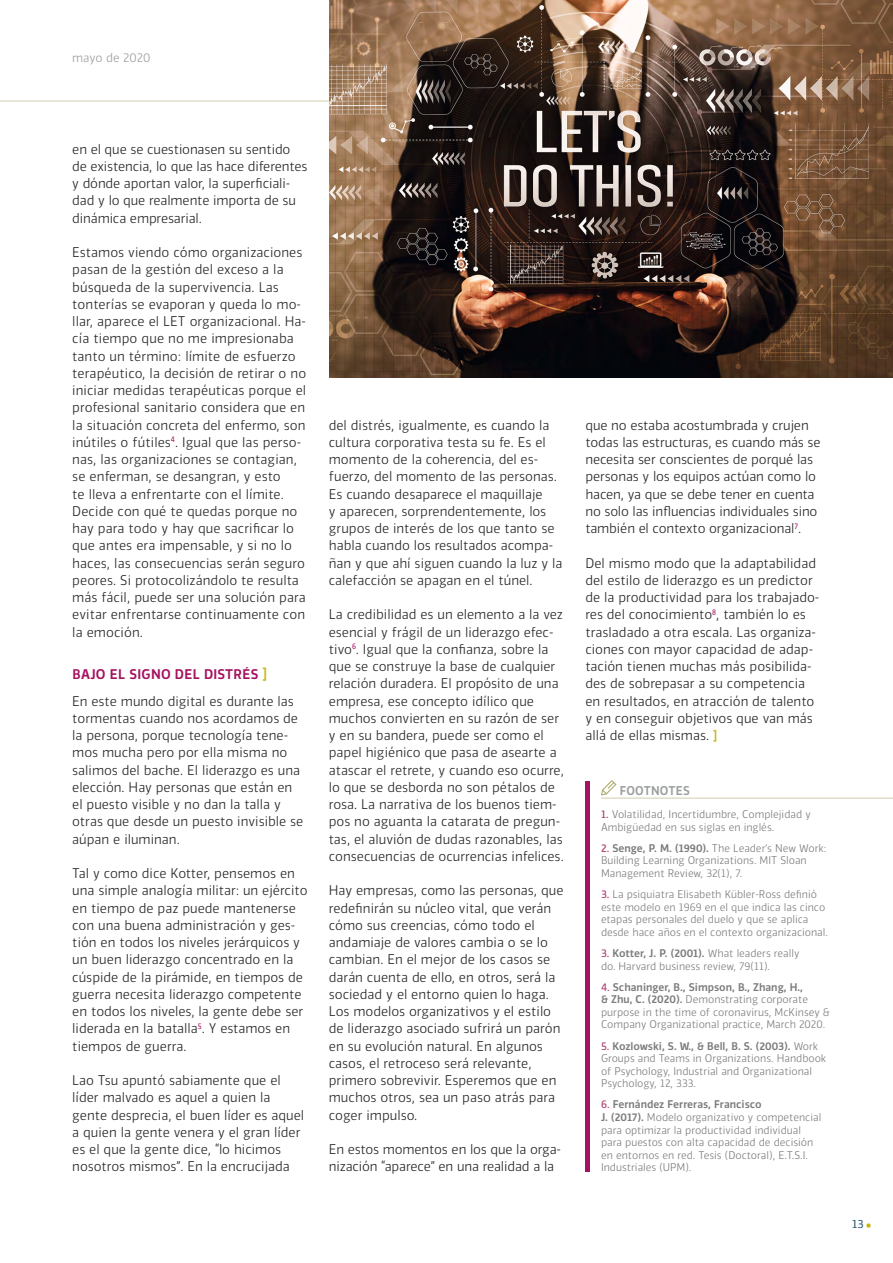
<style>
.page{position:relative;width:893px;height:1263px;background:#fff}
.page>*{position:absolute;margin:0;border:0;box-sizing:border-box;transform-origin:0 0}
.t1{font:300 13.2px/17.2px "Vinkel";color:#252526}
.t2{font:300 12px "Vinkel";color:#9c9e9f}
.t3{font:500 12px "Vinkel";letter-spacing:.02em;color:#9c9e9f}
.t4{font:11.25px "Vinkel";color:#35627e}
.t5{font:300 10.5px/12.6px "Vinkel";color:#7b7c7e}
.s1{font-weight:500;color:#a51260}
.s2{font-family:"Agency FB";font-weight:700;font-size:15px;color:#c8b919}
.s3{font-family:"Agency FB";font-weight:700;color:#c8b919}
.s4{font-weight:400;color:#ad366b}
.s5{font-weight:500}
</style>
<div class="page">
<svg style="left:866px;top:1223px;width:5px;height:5px"></svg>
<hr style="left:0;top:100px;width:893px;height:2px;background:#d6d2b4">
<hr style="left:601px;top:797px;width:292px;height:2px;background:#d6d2b4">
<div style="left:585px;top:781px;width:5px;height:390px;background:#a51260"></div>
<svg style="left:601px;top:780px;width:15px;height:15px"></svg>
<img style="left:330px;top:0;width:563px;height:378px">
<p class="t2" style="left:72px;top:49px;width:80px">mayo de 2020</p>
<p class="t1" style="left:72px;top:140px;width:237px">en el que se cuestionasen su sentido de existencia, lo que las hace diferentes y dónde aportan valor, la superficiali&shy;dad y lo que realmente importa de su dinámica empresarial.</p>
<p class="t1" style="left:72px;top:244px;width:235px">Estamos viendo cómo organizaciones pasan de la gestión del exceso a la búsqueda de la supervivencia. Las tonterías se evaporan y queda lo mo&shy;llar, aparece el LET organizacional. Ha&shy;cía tiempo que no me impresionaba tanto un término: límite de esfuerzo terapéutico, la decisión de retirar o no iniciar medidas terapéuticas porque el profesional sanitario considera que en la situación concreta del enfermo, son inútiles o fútiles<sup>4</sup>. Igual que las perso&shy;nas, las organizaciones se contagian, se enferman, se desangran, y esto<br>te lleva a enfrentarte con el límite.<br>Decide con qué te quedas porque no hay para todo y hay que sacrificar lo que antes era impensable, y si no lo haces, las consecuencias serán seguro peores. Si protocolizándolo te resulta más fácil, puede ser una solución para evitar enfrentarse continuamente con la emoción.</p>
<p class="t1" style="left:72px;top:661px;width:223px;line-height:27px"><span class="s1">Bajo el signo del distrés</span> <span class="s2">]<br></span>En este mundo digital es durante las</p>
<p class="t1" style="left:72px;top:710px;width:233px">tormentas cuando nos acordamos de la persona, porque tecnología tene&shy;mos mucha pero por ella misma no salimos del bache. El liderazgo es una elección. Hay personas que están en el puesto visible y no dan la talla y otras que desde un puesto invisible se aúpan e iluminan.</p>
<p class="t1" style="left:72px;top:865px;width:237px">Tal y como dice Kotter, pensemos en una simple analogía militar: un ejército en tiempo de paz puede mantenerse con una buena administración y ges&shy;tión en todos los niveles jerárquicos y un buen liderazgo concentrado en la cúspide de la pirámide, en tiempos de guerra necesita liderazgo competente en todos los niveles, la gente debe ser liderada en la batalla<sup>5</sup>. Y estamos en tiempos de guerra.</p>
<p class="t1" style="left:72px;top:1072px;width:233px">Lao Tsu apuntó sabiamente que el líder malvado es aquel a quien la gente desprecia, el buen líder es aquel a quien la gente venera y el gran líder es el que la gente dice, “lo hicimos nosotros mismos”. En la encrucijada</p>
<p class="t1" style="left:329px;top:416px;width:235px">del distrés, igualmente, es cuando la cultura corporativa testa su fe. Es el momento de la coherencia, del es&shy;fuerzo, del momento de las personas.<br>Es cuando desaparece el maquillaje<br>y aparecen, sorprendentemente, los grupos de interés de los que tanto se habla cuando los resultados acompa&shy;ñan y que ahí siguen cuando la luz y la calefacción se apagan en el túnel.</p>
<p class="t1" style="left:329px;top:606px;width:237px">La credibilidad es un elemento a la vez esencial y frágil de un liderazgo efec&shy;tivo<sup>6</sup>. Igual que la confianza, sobre la que se construye la base de cualquier relación duradera. El propósito de una empresa, ese concepto idílico que muchos convierten en su razón de ser y en su bandera, puede ser como el papel higiénico que pasa de asearte a atascar el retrete, y cuando eso ocurre, lo que se desborda no son pétalos de rosa. La narrativa de los buenos tiem&shy;pos no aguanta la catarata de pregun&shy;tas, el aluvión de dudas razonables, las consecuencias de ocurrencias infelices.</p>
<p class="t1" style="left:329px;top:882px;width:236px">Hay empresas, como las personas, que redefinirán su núcleo vital, que verán cómo sus creencias, cómo todo el andamiaje de valores cambia o se lo cambian. En el mejor de los casos se darán cuenta de ello, en otros, será la sociedad y el entorno quien lo haga.<br>Los modelos organizativos y el estilo de liderazgo asociado sufrirá un parón en su evolución natural. En algunos casos, el retroceso será relevante, primero sobrevivir. Esperemos que en muchos otros, sea un paso atrás para coger impulso.</p>
<p class="t1" style="left:329px;top:1141px;width:234px">En estos momentos en los que la orga&shy;nización “aparece” en una realidad a la</p>
<p class="t1" style="left:585px;top:416px;width:237px">que no estaba acostumbrada y crujen todas las estructuras, es cuando más se necesita ser conscientes de porqué las personas y los equipos actúan como lo hacen, ya que se debe tener en cuenta no solo las influencias individuales sino también el contexto organizacional<sup>7</sup>.</p>
<p class="t1" style="left:585px;top:554px;width:235px">Del mismo modo que la adaptabilidad del estilo de liderazgo es un predictor de la productividad para los trabajado&shy;res del conocimiento<sup>8</sup>, también lo es trasladado a otra escala. Las organiza&shy;ciones con mayor capacidad de adap&shy;tación tienen muchas más posibilida&shy;des de sobrepasar a su competencia en resultados, en atracción de talento y en conseguir objetivos que van más allá de ellas mismas. <span class="s3">]</span></p>
<p class="t3" style="left:620px;top:782px;width:72px">footnotes</p>
<p class="t5" style="left:601px;top:808px;width:211px"><span class="s4">1.</span> Volatilidad, I ncertidumbre, Complejidad y<br>Ambigüedad en sus siglas en inglés.</p>
<p class="t5" style="left:601px;top:842px;width:227px"><span class="s4">2.</span> <span class="s5">Senge, P. M. (1990).</span> The Leader’s New Work:<br>Building Learning Organizations. MIT Sloan<br>Management Review, 32(1), 7.</p>
<p class="t5" style="left:601px;top:888px;width:228px"><span class="s4">3.</span> La psiquiatra Elisabeth Kübler-Ross definió este modelo en 1969 en el que indica las cinco etapas personales del duelo y que se aplica desde hace años en el contexto organizacional.</p>
<p class="t5" style="left:601px;top:947px;width:200px"><span class="s4">3.</span> <span class="s5">Kotter, J. P. (2001).</span> What leaders really do. Harvard business review, 79(11).</p>
<p class="t5" style="left:601px;top:981px;width:230px"><span class="s4">4.</span> <span class="s5">Schaninger, B., Simpson, B., Zhang, H.,<br>&amp; Zhu, C. (2020).</span> Demonstrating corporate purpose in the time of coronavirus, McKinsey &amp; Company Organizational practice, March 2020.</p>
<p class="t5" style="left:601px;top:1039px;width:227px"><span class="s4">5.</span> <span class="s5">Kozlowski, S. W., &amp; Bell, B. S. (2003).</span> Work Groups and Teams in Organizations. Handbook of Psychology, I ndustrial and Organizational Psychology, 12, 333.</p>
<p class="t5" style="left:601px;top:1098px;width:222px"><span class="s4">6.</span> <span class="s5">Fernández Ferreras, Francisco<br>J. (2017).</span> Modelo organizativo y competencial para optimizar la productividad individual para puestos con alta capacidad de decisión en entornos en red. Tesis (Doctoral), E.T.S.I .<br>I ndustriales (UPM).</p>
<p class="t4" style="left:852px;top:1216px;width:13px">13</p>
</div>
